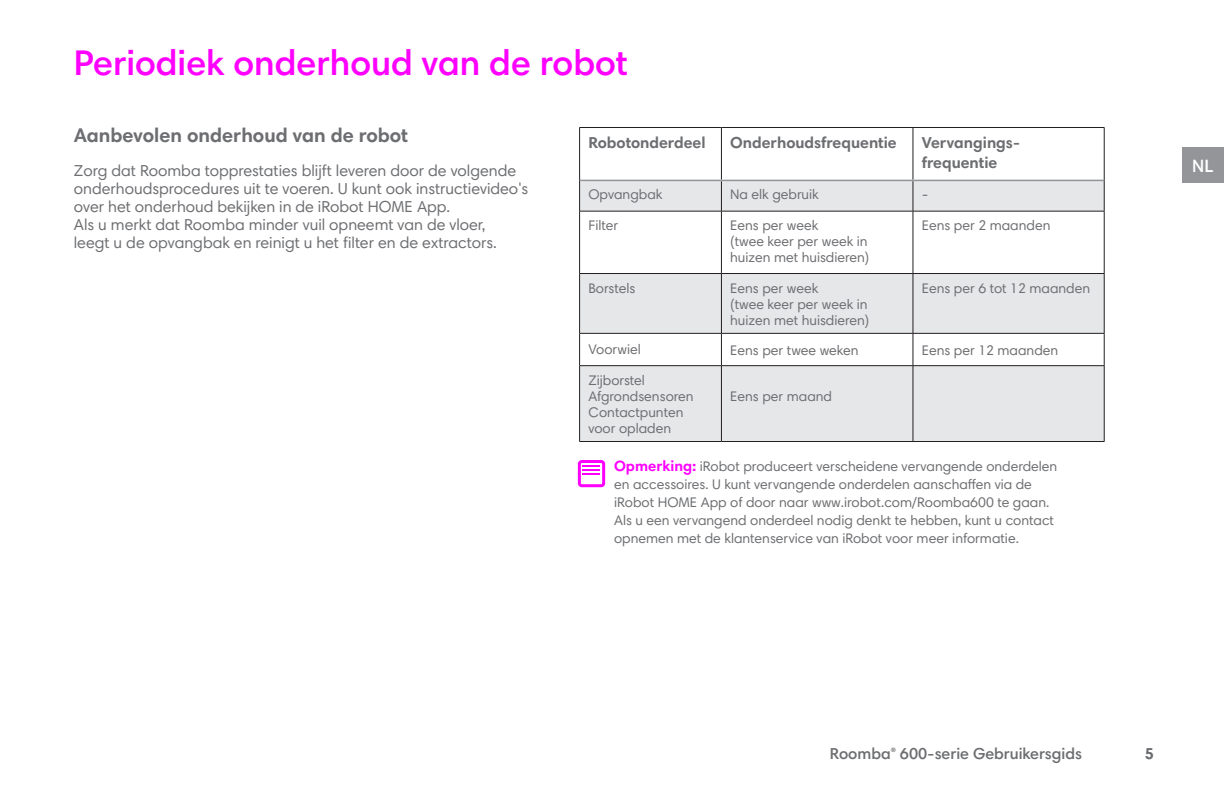
<style>
.page{position:relative;width:1224px;height:792px;background:#fff}
.page>*{position:absolute;margin:0;border:0;box-sizing:border-box;transform-origin:0 0}
.t1{font:600 36px "Harmonia Sans Std";color:#f0f}
.t2{font:700 20px "Harmonia Sans Std";color:#6d6e71}
.t3{font:600 18px "Harmonia Sans Std";color:#fff}
.t4{font:16px/18px "Harmonia Sans Std";color:#6d6e71}
.t5{font:700 16px/20px "Harmonia Sans Std";color:#6d6e71}
.t6{font:600 16px "Harmonia Sans Std";color:#6d6e71}
.t7{font:14px/16px "Harmonia Sans Std";color:#6d6e71}
.s1{font-weight:700;font-size:15px;color:#f0f}
</style>
<div class="page">
<div style="left:1182px;top:147px;width:42px;height:36px;background:#939598"></div>
<div style="left:578px;top:460px;width:27px;height:27px;border:3px solid #f0f;border-radius:2px"></div>
<svg style="left:582px;top:465px;width:18px;height:9px"></svg>
<svg style="left:580px;top:181px;width:524px;height:30px;background:#e3e4e6"></svg>
<div style="left:580px;top:274px;width:141px;height:59px;background:#e6e7e9"></div>
<div style="left:722px;top:274px;width:382px;height:59px;background:#e6e7e9"></div>
<div style="left:580px;top:366px;width:524px;height:75px;background:#e6e7e9"></div>
<hr style="left:721px;top:181px;width:1px;height:30px;background:#231f20">
<hr style="left:913px;top:181px;width:1px;height:30px;background:#231f20">
<hr style="left:579px;top:211px;width:142px;height:1px;background:#231f20">
<hr style="left:721px;top:211px;width:192px;height:1px;background:#231f20">
<hr style="left:721px;top:211px;width:1px;height:62px;background:#231f20">
<hr style="left:913px;top:211px;width:191px;height:1px;background:#231f20">
<hr style="left:913px;top:211px;width:1px;height:62px;background:#231f20">
<hr style="left:579px;top:273px;width:142px;height:1px;background:#231f20">
<hr style="left:721px;top:273px;width:192px;height:1px;background:#231f20">
<hr style="left:721px;top:274px;width:1px;height:59px;background:#231f20">
<hr style="left:913px;top:273px;width:191px;height:1px;background:#231f20">
<hr style="left:913px;top:274px;width:1px;height:59px;background:#231f20">
<hr style="left:579px;top:333px;width:142px;height:1px;background:#231f20">
<hr style="left:721px;top:333px;width:192px;height:1px;background:#231f20">
<hr style="left:721px;top:334px;width:1px;height:31px;background:#231f20">
<hr style="left:913px;top:333px;width:191px;height:1px;background:#231f20">
<hr style="left:913px;top:334px;width:1px;height:31px;background:#231f20">
<hr style="left:579px;top:365px;width:142px;height:1px;background:#231f20">
<hr style="left:721px;top:365px;width:192px;height:1px;background:#231f20">
<hr style="left:721px;top:366px;width:1px;height:75px;background:#231f20">
<hr style="left:913px;top:365px;width:191px;height:1px;background:#231f20">
<hr style="left:913px;top:366px;width:1px;height:75px;background:#231f20">
<hr style="left:579px;top:127px;width:142px;height:1px;background:#231f20">
<hr style="left:579px;top:128px;width:1px;height:52px;background:#231f20">
<hr style="left:721px;top:127px;width:192px;height:1px;background:#231f20">
<hr style="left:721px;top:128px;width:1px;height:52px;background:#231f20">
<hr style="left:913px;top:127px;width:191px;height:1px;background:#231f20">
<hr style="left:913px;top:128px;width:1px;height:52px;background:#231f20">
<hr style="left:1104px;top:128px;width:1px;height:52px;background:#231f20">
<hr style="left:579px;top:180px;width:1px;height:31px;background:#231f20">
<hr style="left:1104px;top:180px;width:1px;height:31px;background:#231f20">
<hr style="left:579px;top:211px;width:1px;height:62px;background:#231f20">
<hr style="left:1104px;top:211px;width:1px;height:62px;background:#231f20">
<hr style="left:579px;top:274px;width:1px;height:59px;background:#231f20">
<hr style="left:1104px;top:274px;width:1px;height:59px;background:#231f20">
<hr style="left:579px;top:334px;width:1px;height:31px;background:#231f20">
<hr style="left:1104px;top:334px;width:1px;height:31px;background:#231f20">
<hr style="left:579px;top:366px;width:1px;height:75px;background:#231f20">
<hr style="left:1104px;top:366px;width:1px;height:75px;background:#231f20">
<hr style="left:579px;top:441px;width:142px;height:1px;background:#231f20">
<hr style="left:721px;top:441px;width:192px;height:1px;background:#231f20">
<hr style="left:913px;top:441px;width:191px;height:1px;background:#231f20">
<hr style="left:580px;top:180px;width:141px;height:1px;background:#939598">
<hr style="left:721px;top:180px;width:192px;height:1px;background:#939598">
<hr style="left:913px;top:180px;width:191px;height:1px;background:#939598">
<h1 class="t1" style="left:74px;top:49px;width:556px">Periodiek onderhoud van de robot</h1>
<h2 class="t2" style="left:74px;top:127px;width:336px">Aanbevolen onderhoud van de robot</h2>
<p class="t4" style="left:74px;top:163px;width:456px">Zorg dat Roomba topprestaties blijft leveren door de volgende onderhoudsprocedures uit te voeren. U kunt ook instructievideo's over het onderhoud bekijken in de iRobot HOME App.<br>Als u merkt dat Roomba minder vuil opneemt van de vloer,<br>leegt u de opvangbak en reinigt u het filter en de extractors.</p>
<p class="t5" style="left:588px;top:134px;width:119px">Robotonderdeel</p>
<p class="t5" style="left:730px;top:134px;width:168px">Onderhoudsfrequentie</p>
<p class="t5" style="left:922px;top:134px;width:100px">Vervangings&shy;frequentie</p>
<p class="t7" style="left:588px;top:188px;width:76px">Opvangbak</p>
<p class="t7" style="left:730px;top:188px;width:90px">Na elk gebruik</p>
<p class="t7" style="left:922px;top:188px;width:8px">-</p>
<p class="t7" style="left:588px;top:219px;width:31px">Filter</p>
<p class="t7" style="left:730px;top:219px;width:141px">Eens per week<br>(twee keer per week in huizen met huisdieren)</p>
<p class="t7" style="left:922px;top:219px;width:130px">Eens per 2 maanden</p>
<p class="t7" style="left:588px;top:281px;width:49px">Borstels</p>
<p class="t7" style="left:730px;top:281px;width:141px">Eens per week<br>(twee keer per week in huizen met huisdieren)</p>
<p class="t7" style="left:922px;top:281px;width:170px">Eens per 6 tot 12 maanden</p>
<p class="t7" style="left:588px;top:343px;width:54px">Voorwiel</p>
<p class="t7" style="left:730px;top:343px;width:130px">Eens per twee weken</p>
<p class="t7" style="left:922px;top:343px;width:138px">Eens per 12 maanden</p>
<p class="t7" style="left:588px;top:373px;width:107px">Zijborstel<br>Afgrondsensoren<br>Contactpunten voor opladen</p>
<p class="t7" style="left:730px;top:389px;width:103px">Eens per maand</p>
<p class="t7" style="left:614px;top:459px;width:445px;line-height:18px"><span class="s1">Opmerking:</span> iRobot produceert verscheidene vervangende onderdelen en accessoires. U kunt vervangende onderdelen aanschaffen via de iRobot HOME App of door naar www.irobot.com/Roomba600 te gaan.<br>Als u een vervangend onderdeel nodig denkt te hebben, kunt u contact opnemen met de klantenservice van iRobot voor meer informatie.</p>
<p class="t3" style="left:1192px;top:159px;width:22px">NL</p>
<p class="t6" style="left:830px;top:747px;width:254px">Roomba<sup>®</sup> 600-serie Gebruikersgids</p>
<p class="t5" style="left:1145px;top:745px;width:11px">5</p>
</div>
